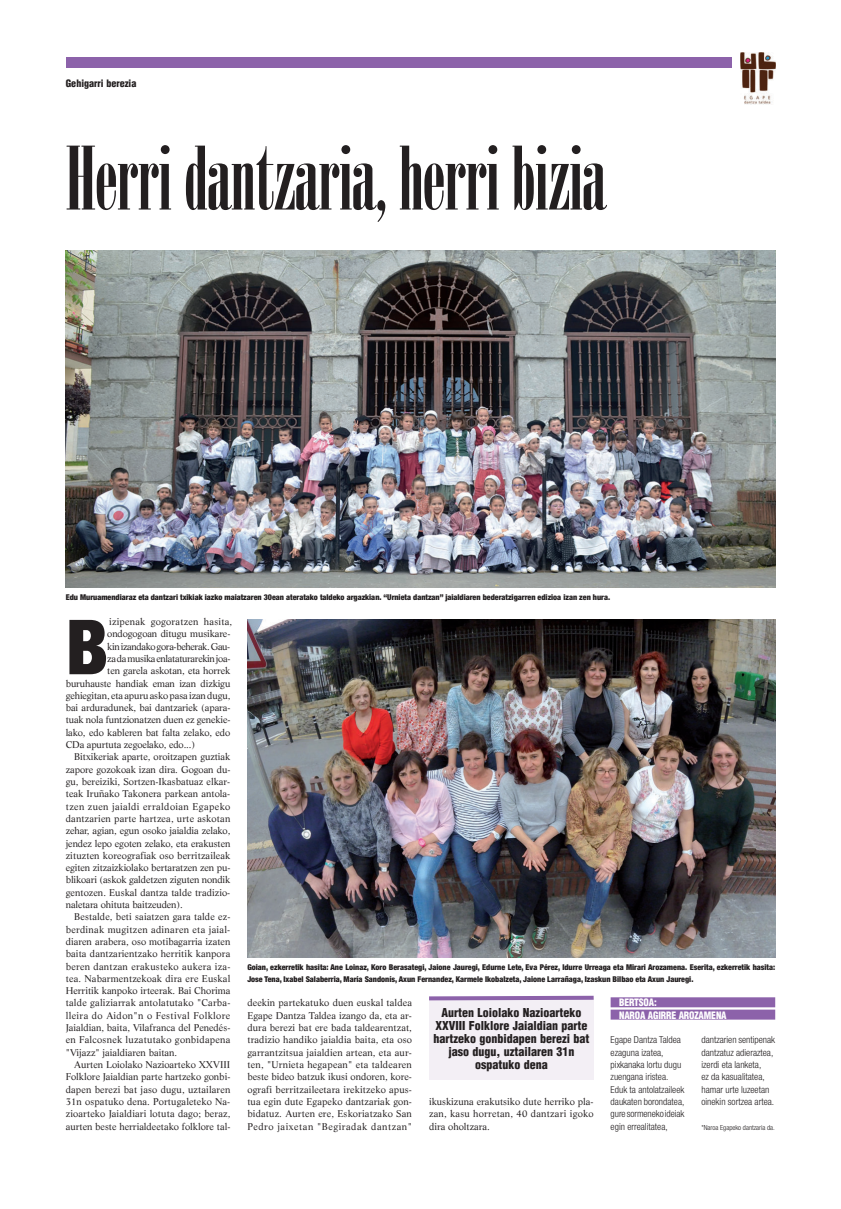
<style>
.page{position:relative;width:841px;height:1209px;background:#fff}
.page>*{position:absolute;margin:0;border:0;box-sizing:border-box;transform-origin:0 0}
.t1{font:87px "Onyx";letter-spacing:-.01em;color:#231f20}
.t2{font:900 condensed 76.1px "Helvetica Neue";color:#231f20}
.t3{font:900 condensed 12px/13px "Helvetica";color:#231f20;text-align:center}
.t4{font:900 condensed 10px/12.3px "Helvetica";letter-spacing:-.015em;color:#fff}
.t5{font:900 condensed 10px "Helvetica";color:#231f20}
.t6{font:9.6px/12.3px "Life";color:#231f20;text-align:justify}
.t7{font:300 condensed 9.6px/12.3px "Helvetica Neue";color:#231f20}
.t8{font:9.6px "Life";letter-spacing:.025em;color:#231f20}
.t9{font:9.6px "Life";letter-spacing:.02em;color:#231f20}
.t10{font:9.6px "Life";letter-spacing:-.035em;color:#231f20}
.t11{font:9.6px "Life";letter-spacing:.04em;color:#231f20}
.t12{font:9.6px "Life";letter-spacing:.035em;color:#231f20}
.t13{font:900 condensed 8px/12.3px "Helvetica Neue";color:#231f20}
.t14{font:300 condensed 7px "Helvetica Neue";color:#231f20}
</style>
<div class="page">
<div style="left:66px;top:57px;width:708px;height:11px;background:#8c62aa"></div>
<img style="left:66px;top:250px;width:708px;height:337px">
<img style="left:247px;top:620px;width:527px;height:337px">
<div style="left:429px;top:998px;width:164px;height:82px;background:#f3eff5"></div>
<svg style="left:429px;top:995px;width:165px;height:7px"></svg>
<div style="left:610px;top:997px;width:164px;height:10px;background:#8c62aa"></div>
<div style="left:610px;top:1009px;width:164px;height:10px;background:#8c62aa"></div>
<div style="left:731px;top:53px;width:43px;height:52px;background:#fff"></div>
<img style="left:740px;top:53px;width:34px;height:52px">
<p class="t5" style="left:66px;top:80px;width:72px">Gehigarri berezia</p>
<h1 class="t1" style="left:66px;top:145px;width:542px">Herri dantzaria, herri bizia</h1>
<p class="t13" style="left:66px;top:592px;width:545px">Edu Muruamendiaraz eta dantzari txikiak iazko maiatzaren 30ean ateratako taldeko argazkian. “Urnieta dantzan” jaialdiaren bederatzigarren edizioa izan zen hura.</p>
<h2 class="t2" style="left:66px;top:618px;width:44px">B</h2>
<p class="t9" style="left:109px;top:618px;width:124px">izipenak gogoratzen hasita,</p>
<p class="t6" style="left:107px;top:628px;width:124px">ondogogoan ditugu musikare-</p>
<p class="t10" style="left:107px;top:642px;width:124px">kin izandako gora-beherak. Gau-</p>
<p class="t10" style="left:107px;top:654px;width:124px">za da musika enlataturarekin joa-</p>
<p class="t6" style="left:107px;top:665px;width:124px">ten garela askotan, eta horrek</p>
<p class="t6" style="left:66px;top:678px;width:166px">buruhauste handiak eman izan dizkigu</p>
<p class="t6" style="left:66px;top:690px;width:166px">gehiegitan, eta apuru asko pasa izan dugu,</p>
<p class="t6" style="left:66px;top:702px;width:166px">bai arduradunek, bai dantzariek (apara-</p>
<p class="t6" style="left:66px;top:715px;width:166px">tuak nola funtzionatzen duen ez genekie-</p>
<p class="t6" style="left:66px;top:727px;width:166px">lako, edo kableren bat falta zelako, edo</p>
<p class="t6" style="left:66px;top:739px;width:131px">CDa apurtuta zegoelako, edo...)</p>
<p class="t6" style="left:74px;top:751px;width:157px">Bitxikeriak aparte, oroitzapen guztiak</p>
<p class="t6" style="left:66px;top:764px;width:166px">zapore gozokoak izan dira. Gogoan du-</p>
<p class="t6" style="left:66px;top:776px;width:166px">gu, bereiziki, Sortzen-Ikasbatuaz elkar-</p>
<p class="t6" style="left:66px;top:788px;width:166px">teak Iruñako Takonera parkean antola-</p>
<p class="t11" style="left:66px;top:802px;width:166px">tzen zuen jaialdi erraldoian Egapeko</p>
<p class="t6" style="left:66px;top:813px;width:166px">dantzarien parte hartzea, urte askotan</p>
<p class="t6" style="left:66px;top:825px;width:166px">zehar, agian, egun osoko jaialdia zelako,</p>
<p class="t6" style="left:66px;top:838px;width:166px">jendez lepo egoten zelako, eta erakusten</p>
<p class="t6" style="left:66px;top:850px;width:166px">zituzten koreografiak oso berritzaileak</p>
<p class="t6" style="left:66px;top:862px;width:166px">egiten zitzaizkiolako bertaratzen zen pu-</p>
<p class="t6" style="left:66px;top:874px;width:166px">blikoari (askok galdetzen ziguten nondik</p>
<p class="t6" style="left:66px;top:887px;width:166px">gentozen. Euskal dantza talde tradizio-</p>
<p class="t6" style="left:66px;top:899px;width:118px">naletara ohituta baitzeuden).</p>
<p class="t6" style="left:74px;top:911px;width:157px">Bestalde, beti saiatzen gara talde ez-</p>
<p class="t8" style="left:66px;top:925px;width:166px">berdinak mugitzen adinaren eta jaial-</p>
<p class="t6" style="left:66px;top:936px;width:166px">diaren arabera, oso motibagarria izaten</p>
<p class="t6" style="left:66px;top:948px;width:166px">baita dantzarientzako herritik kanpora</p>
<p class="t8" style="left:66px;top:962px;width:166px">beren dantzan erakusteko aukera iza-</p>
<p class="t6" style="left:66px;top:973px;width:166px">tea. Nabarmentzekoak dira ere Euskal</p>
<p class="t6" style="left:66px;top:985px;width:166px">Herritik kanpoko irteerak. Bai Chorima</p>
<p class="t9" style="left:66px;top:999px;width:166px">talde galiziarrak antolatutako "Carba-</p>
<p class="t12" style="left:66px;top:1011px;width:166px">lleira do Aidon"n o Festival Folklore</p>
<p class="t6" style="left:66px;top:1022px;width:166px">Jaialdian, baita, Vilafranca del Penedés-</p>
<p class="t8" style="left:66px;top:1036px;width:166px">en Falcosnek luzatutako gonbidapena</p>
<p class="t6" style="left:66px;top:1047px;width:113px">"Vijazz" jaialdiaren baitan.</p>
<p class="t6" style="left:74px;top:1059px;width:157px">Aurten Loiolako Nazioarteko XXVIII</p>
<p class="t6" style="left:66px;top:1071px;width:166px">Folklore Jaialdian parte hartzeko gonbi-</p>
<p class="t6" style="left:66px;top:1084px;width:166px">dapen berezi bat jaso dugu, uztailaren</p>
<p class="t6" style="left:66px;top:1096px;width:166px">31n ospatuko dena. Portugaleteko Na-</p>
<p class="t6" style="left:66px;top:1108px;width:166px">zioarteko Jaialdiari lotuta dago; beraz,</p>
<p class="t6" style="left:66px;top:1120px;width:166px">aurten beste herrialdeetako folklore tal-</p>
<p class="t13" style="left:247px;top:961px;width:529px">Goian, ezkerretik hasita: Ane Loinaz, Koro Berasategi, Jaione Jauregi, Edurne Lete, Eva Pérez, Idurre Urreaga eta Mirari Arozamena. Eserita, ezkerretik hasita:<br>Jose Tena, Ixabel Salaberria, María Sandonís, Axun Fernandez, Karmele Ikobalzeta, Jaione Larrañaga, Izaskun Bilbao eta Axun Jauregi.</p>
<p class="t6" style="left:247px;top:997px;width:166px">deekin partekatuko duen euskal taldea Egape Dantza Taldea izango da, eta ar&shy;dura berezi bat ere bada taldearentzat, tradizio handiko jaialdia baita, eta oso garrantzitsua jaialdien artean, eta aur&shy;ten, "Urnieta hegapean" eta taldearen beste bideo batzuk ikusi ondoren, kore&shy;ografi berritzaileetara irekitzeko apus&shy;tua egin dute Egapeko dantzariak gon&shy;bidatuz. Aurten ere, Eskoriatzako San Pedro jaixetan "Begiradak dantzan"</p>
<p class="t3" style="left:433px;top:1006px;width:157px">Aurten Loiolako Nazioarteko<br>XXVIII Folklore Jaialdian parte hartzeko gonbidapen berezi bat jaso dugu, uztailaren 31n ospatuko dena</p>
<p class="t6" style="left:429px;top:1096px;width:166px">ikuskizuna erakutsiko dute herriko pla&shy;zan, kasu horretan, 40 dantzari igoko dira oholtzara.</p>
<p class="t4" style="left:618px;top:997px;width:109px">BERTSOA:<br>NAROA AGIRRE AROZAMENA</p>
<p class="t7" style="left:610px;top:1034px;width:75px">Egape Dantza Taldea ezaguna izatea, pixkanaka lortu dugu zuengana iristea.<br>Eduk ta antolatzaileek daukaten borondatea, gure sormeneko ideiak egin errealitatea,</p>
<p class="t7" style="left:701px;top:1034px;width:75px">dantzarien sentipenak dantzatuz adieraztea, izerdi eta lanketa,<br>ez da kasualitatea, hamar urte luzeetan oinekin sortzea artea.</p>
<p class="t14" style="left:701px;top:1124px;width:75px">*Naroa Egapeko dantzaria da.</p>
</div>
